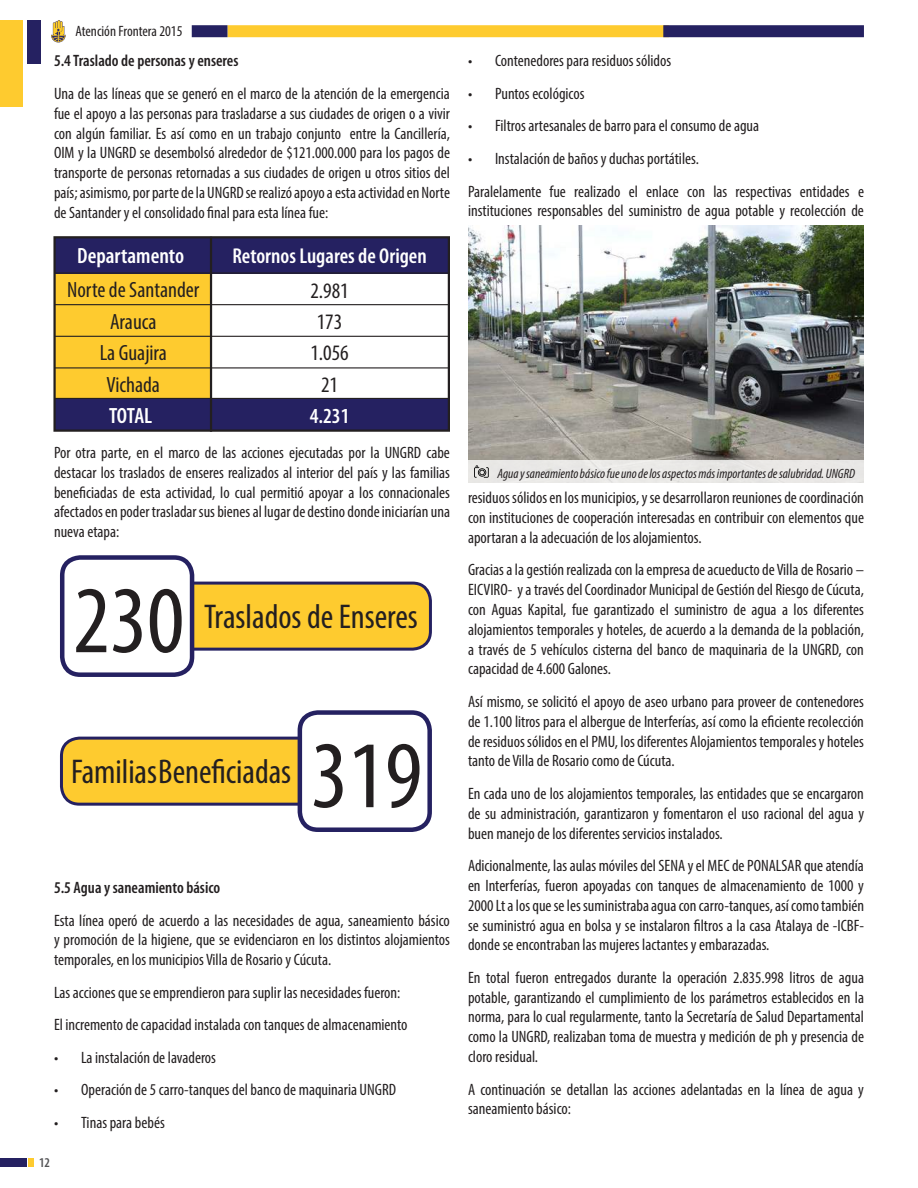
<style>
.page{position:relative;width:918px;height:1188px;background:#fff}
.page>*{position:absolute;margin:0;border:0;box-sizing:border-box;transform-origin:0 0}
.t1{font:condensed 96.15px "Myriad Pro";color:#231f20}
.t2{font:condensed 34.5px "Myriad Pro";color:#231f20}
.t3{font:condensed 22.2px "Myriad Pro";color:#231f20}
.t4{font:600 condensed 22.2px "Myriad Pro";color:#fff}
.t5{font:600 condensed 21.6px "Myriad Pro";color:#fff}
.t6{font:condensed 16.5px/19.8px "Myriad Pro";color:#231f20;text-align:justify}
.t7{font:600 condensed 16.5px "Myriad Pro";color:#231f20}
.t8{font:condensed 15px "Myriad Pro";color:#231f20}
.t9{font:italic condensed 13.5px "Myriad Pro";color:#231f20}
.t10{font:600 condensed 13.5px "Myriad Pro";color:#535355}
</style>
<div class="page">
<div style="left:0;top:20px;width:23px;height:86px;background:#fecb2f"></div>
<div style="left:27px;top:20px;width:14px;height:43px;background:#252161"></div>
<div style="left:227px;top:25px;width:442px;height:12px;background:#fecb2f"></div>
<div style="left:663px;top:25px;width:201px;height:12px;background:#252161"></div>
<div style="left:192px;top:25px;width:35px;height:12px;background:#252161"></div>
<svg style="left:51px;top:20px;width:15px;height:22px"></svg>
<div style="left:0;top:1158px;width:27px;height:9px;background:#252161"></div>
<div style="left:28px;top:1158px;width:6px;height:9px;background:#fecb2f"></div>
<div style="left:54px;top:273px;width:157px;height:126px;background:#fecb2f"></div>
<div style="left:54px;top:237px;width:395px;height:37px;background:#252161"></div>
<div style="left:54px;top:399px;width:395px;height:32px;background:#252161"></div>
<div style="left:53px;top:236px;width:397px;height:196px;border:2px solid #231f20"></div>
<hr style="left:210px;top:237px;width:2px;height:195px;background:#231f20">
<hr style="left:54px;top:272px;width:395px;height:2px;background:#231f20">
<hr style="left:54px;top:304px;width:395px;height:1px;background:#231f20">
<hr style="left:54px;top:336px;width:395px;height:1px;background:#231f20">
<hr style="left:54px;top:367px;width:395px;height:1px;background:#231f20">
<hr style="left:54px;top:398px;width:395px;height:1px;background:#231f20">
<div style="left:141px;top:583px;width:289px;height:66px;background:#fecb2f;border-radius:18px"></div>
<div style="left:140px;top:582px;width:292px;height:69px;border:3px solid #252161;border-radius:18px"></div>
<div style="left:61px;top:738px;width:290px;height:66px;background:#fecb2f;border-radius:18px"></div>
<div style="left:60px;top:737px;width:292px;height:69px;border:3px solid #252161;border-radius:18px"></div>
<div style="left:62px;top:558px;width:130px;height:117px;background:#fff;border-radius:18px"></div>
<div style="left:60px;top:555px;width:134px;height:122px;border:4px solid #252161;border-radius:18px"></div>
<div style="left:300px;top:713px;width:130px;height:117px;background:#fff;border-radius:18px"></div>
<div style="left:298px;top:710px;width:134px;height:122px;border:4px solid #252161;border-radius:18px"></div>
<img style="left:468px;top:225px;width:396px;height:235px">
<div style="left:468px;top:460px;width:396px;height:23px;background:#e9e8e6"></div>
<svg style="left:474px;top:465px;width:15px;height:13px"></svg>
<p class="t8" style="left:75px;top:22px;width:108px">Atención Frontera 2015</p>
<p class="t7" style="left:54px;top:52px;width:186px">5.4 Traslado de personas y enseres</p>
<p class="t6" style="left:54px;top:83px;width:398px">Una de las líneas que se generó en el marco de la atención de la emergencia fue el apoyo a las personas para trasladarse a sus ciudades de origen o a vivir con algún familiar. Es así como en un trabajo conjunto entre la Cancillería, OIM y la UNGRD se desembolsó alrededor de $121.000.000 para los pagos de transporte de personas retornadas a sus ciudades de origen u otros sitios del país; asimismo, por parte de la UNGRD se realizó apoyo a esta actividad en Norte de Santander y el consolidado final para esta línea fue:</p>
<h3 class="t4" style="left:77px;top:244px;width:108px">Departamento</h3>
<h3 class="t5" style="left:232px;top:244px;width:196px">Retornos Lugares de Origen</h3>
<h3 class="t3" style="left:67px;top:276px;width:134px">Norte de Santander</h3>
<h3 class="t3" style="left:310px;top:278px;width:40px">2.981</h3>
<h3 class="t3" style="left:110px;top:308px;width:48px">Arauca</h3>
<h3 class="t3" style="left:317px;top:308px;width:27px">173</h3>
<h3 class="t3" style="left:100px;top:340px;width:69px">La Guajira</h3>
<h3 class="t3" style="left:310px;top:340px;width:40px">1.056</h3>
<h3 class="t3" style="left:107px;top:371px;width:55px">Vichada</h3>
<h3 class="t3" style="left:321px;top:371px;width:19px">21</h3>
<h3 class="t4" style="left:109px;top:404px;width:45px">TOTAL</h3>
<h3 class="t5" style="left:310px;top:404px;width:41px">4.231</h3>
<p class="t6" style="left:54px;top:442px;width:398px">Por otra parte, en el marco de las acciones ejecutadas por la UNGRD cabe destacar los traslados de enseres realizados al interior del país y las familias beneficiadas de esta actividad, lo cual permitió apoyar a los connacionales afectados en poder trasladar sus bienes al lugar de destino donde iniciarían una nueva etapa:</p>
<h1 class="t1" style="left:73px;top:562px;width:113px">230</h1>
<h2 class="t2" style="left:204px;top:596px;width:215px">Traslados de Enseres</h2>
<h2 class="t2" style="left:71px;top:751px;width:222px">Familias Beneficiadas</h2>
<h1 class="t1" style="left:311px;top:717px;width:113px">319</h1>
<p class="t7" style="left:54px;top:878px;width:168px">5.5 Agua y saneamiento básico</p>
<p class="t6" style="left:54px;top:910px;width:397px">Esta línea operó de acuerdo a las necesidades de agua, saneamiento básico y promoción de la higiene, que se evidenciaron en los distintos alojamientos temporales, en los municipios Villa de Rosario y Cúcuta.</p>
<p class="t6" style="left:54px;top:976px;width:355px;line-height:32.5px">Las acciones que se emprendieron para suplir las necesidades fueron:<br>El incremento de capacidad instalada con tanques de almacenamiento</p>
<p class="t6" style="left:54px;top:1047px;width:163px">• La instalación de lavaderos</p>
<p class="t6" style="left:54px;top:1080px;width:344px">• Operación de 5 carro-tanques del banco de maquinaria UNGRD</p>
<p class="t6" style="left:54px;top:1112px;width:112px">• Tinas para bebés</p>
<p class="t10" style="left:39px;top:1156px;width:13px">12</p>
<p class="t6" style="left:468px;top:51px;width:205px">• Contenedores para residuos sólidos</p>
<p class="t6" style="left:468px;top:83px;width:118px">• Puntos ecológicos</p>
<p class="t6" style="left:468px;top:116px;width:293px">• Filtros artesanales de barro para el consumo de agua</p>
<p class="t6" style="left:468px;top:142px;width:398px;line-height:32.5px">• Instalación de baños y duchas portátiles.<br>Paralelamente fue realizado el enlace con las respectivas entidades e</p>
<p class="t6" style="left:468px;top:201px;width:397px">instituciones responsables del suministro de agua potable y recolección de</p>
<p class="t9" style="left:497px;top:465px;width:359px">Agua y saneamiento básico fue uno de los aspectos más importantes de salubridad. UNGRD</p>
<p class="t6" style="left:468px;top:488px;width:398px">residuos sólidos en los municipios, y se desarrollaron reuniones de coordinación con instituciones de cooperación interesadas en contribuir con elementos que aportaran a la adecuación de los alojamientos.</p>
<p class="t6" style="left:468px;top:560px;width:397px">Gracias a la gestión realizada con la empresa de acueducto de Villa de Rosario – EICVIRO- y a través del Coordinador Municipal de Gestión del Riesgo de Cúcuta, con Aguas Kapital, fue garantizado el suministro de agua a los diferentes alojamientos temporales y hoteles, de acuerdo a la demanda de la población, a través de 5 vehículos cisterna del banco de maquinaria de la UNGRD, con capacidad de 4.600 Galones.</p>
<p class="t6" style="left:468px;top:691px;width:398px">Así mismo, se solicitó el apoyo de aseo urbano para proveer de contenedores de 1.100 litros para el albergue de Interferías, así como la eficiente recolección de residuos sólidos en el PMU, los diferentes Alojamientos temporales y hoteles tanto de Villa de Rosario como de Cúcuta.</p>
<p class="t6" style="left:468px;top:783px;width:398px">En cada uno de los alojamientos temporales, las entidades que se encargaron de su administración, garantizaron y fomentaron el uso racional del agua y buen manejo de los diferentes servicios instalados.</p>
<p class="t6" style="left:468px;top:856px;width:398px">Adicionalmente, las aulas móviles del SENA y el MEC de PONALSAR que atendía en Interferías, fueron apoyadas con tanques de almacenamiento de 1000 y 2000 Lt a los que se les suministraba agua con carro-tanques, así como también se suministró agua en bolsa y se instalaron filtros a la casa Atalaya de -ICBF&shy;donde se encontraban las mujeres lactantes y embarazadas.</p>
<p class="t6" style="left:468px;top:967px;width:398px">En total fueron entregados durante la operación 2.835.998 litros de agua potable, garantizando el cumplimiento de los parámetros establecidos en la norma, para lo cual regularmente, tanto la Secretaría de Salud Departamental como la UNGRD, realizaban toma de muestra y medición de ph y presencia de cloro residual.</p>
<p class="t6" style="left:468px;top:1079px;width:398px">A continuación se detallan las acciones adelantadas en la línea de agua y saneamiento básico:</p>
</div>
